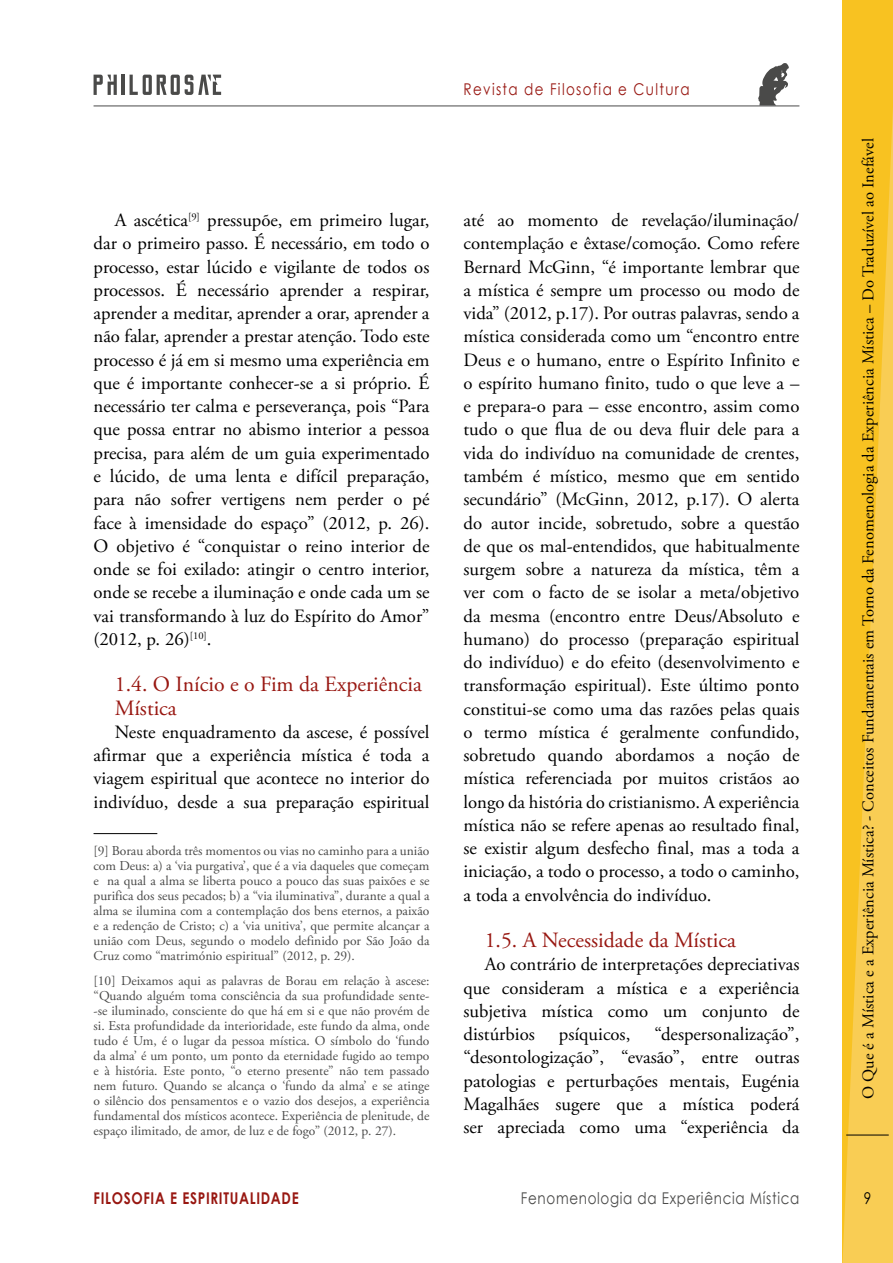
<style>
.page{position:relative;width:893px;height:1263px;background:#fff}
.page>*{position:absolute;margin:0;border:0;box-sizing:border-box;transform-origin:0 0}
.t1{font:21.75px/23.2px "Adobe Garamond Pro";color:#981711}
.t2{font:18.75px/23.2px "Adobe Garamond Pro";color:#000;text-align:justify}
.t3{font:16.5px "Adobe Garamond Pro";color:#000}
.t4{font:16.2px "Century Gothic";letter-spacing:.05em;color:#4a4a49;scale:.83 1}
.t5{font:16.2px "Century Gothic";letter-spacing:.1em;color:#981711;scale:.83 1}
.t6{font:700 16.2px "Century Gothic";letter-spacing:.05em;color:#981711;scale:.83 1}
.t7{font:16.2px "Century Gothic";color:#000;scale:.83 1}
.t8{font:13.5px/15px "Adobe Garamond Pro";color:#4a4a49;text-align:justify}
</style>
<div class="page">
<hr style="left:94px;top:106px;width:705px;height:1px;background:#4a4a49">
<svg style="left:94px;top:75px;width:23px;height:20px"></svg>
<hr style="left:122px;top:75px;width:3px;height:20px;background:#4a4a49">
<svg style="left:130px;top:75px;width:91px;height:20px"></svg>
<svg style="left:758px;top:63px;width:31px;height:43px"></svg>
<svg style="left:842px;top:0;width:51px;height:1263px;background:#f8c638"></svg>
<hr style="left:846px;top:1135px;width:43px;height:1px;background:#000">
<hr style="left:94px;top:833px;width:63px;height:1px;background:#000">
<p class="t5" style="left:463px;top:78px;width:274px">Revista de Filosofia e Cultura</p>
<p class="t2" style="left:94px;top:209px;width:337px;text-indent:21px">A ascética<sup>[9]</sup> pressupõe, em primeiro lugar, dar o primeiro passo. É necessário, em todo o processo, estar lúcido e vigilante de todos os processos. É necessário aprender a respirar, aprender a meditar, aprender a orar, aprender a não falar, aprender a prestar atenção. Todo este processo é já em si mesmo uma experiência em que é importante conhecer-se a si próprio. É necessário ter calma e perseverança, pois “Para que possa entrar no abismo interior a pessoa precisa, para além de um guia experimentado e lúcido, de uma lenta e difícil preparação, para não sofrer vertigens nem perder o pé face à imensidade do espaço” (2012, p. 26).<br>O objetivo é “conquistar o reino interior de onde se foi exilado: atingir o centro interior, onde se recebe a iluminação e onde cada um se vai transformando à luz do Espírito do Amor” (2012, p. 26)<sup>[10]</sup>.</p>
<p class="t1" style="left:115px;top:673px;width:309px">1.4. O Início e o Fim da Experiência<br>Mística</p>
<p class="t2" style="left:94px;top:721px;width:337px;text-indent:21px">Neste enquadramento da ascese, é possível afirmar que a experiência mística é toda a viagem espiritual que acontece no interior do indivíduo, desde a sua preparação espiritual</p>
<p class="t8" style="left:94px;top:843px;width:337px">[9] Borau aborda três momentos ou vias no caminho para a união com Deus: a) a ‘via purgativa’, que é a via daqueles que começam e na qual a alma se liberta pouco a pouco das suas paixões e se purifica dos seus pecados; b) a “via iluminativa”, durante a qual a alma se ilumina com a contemplação dos bens eternos, a paixão e a redenção de Cristo; c) a ‘via unitiva’, que permite alcançar a união com Deus, segundo o modelo definido por São João da Cruz como “matrimónio espiritual” (2012, p. 29).</p>
<p class="t8" style="left:94px;top:974px;width:337px">[10] Deixamos aqui as palavras de Borau em relação à ascese: “Quando alguém toma consciência da sua profundidade sente--se iluminado, consciente do que há em si e que não provém de si. Esta profundidade da interioridade, este fundo da alma, onde tudo é Um, é o lugar da pessoa mística. O símbolo do ‘fundo da alma’ é um ponto, um ponto da eternidade fugido ao tempo e à história. Este ponto, “o eterno presente” não tem passado nem futuro. Quando se alcança o ‘fundo da alma’ e se atinge o silêncio dos pensamentos e o vazio dos desejos, a experiência fundamental dos místicos acontece. Experiência de plenitude, de espaço ilimitado, de amor, de luz e de fogo” (2012, p. 27).</p>
<p class="t2" style="left:463px;top:209px;width:337px">até ao momento de revelação/iluminação/ contemplação e êxtase/comoção. Como refere Bernard McGinn, “é importante lembrar que a mística é sempre um processo ou modo de vida” (2012, p.17). Por outras palavras, sendo a mística considerada como um “encontro entre Deus e o humano, entre o Espírito Infinito e o espírito humano finito, tudo o que leve a – e prepara-o para – esse encontro, assim como tudo o que flua de ou deva fluir dele para a vida do indivíduo na comunidade de crentes, também é místico, mesmo que em sentido secundário” (McGinn, 2012, p.17). O alerta do autor incide, sobretudo, sobre a questão de que os mal-entendidos, que habitualmente surgem sobre a natureza da mística, têm a ver com o facto de se isolar a meta/objetivo da mesma (encontro entre Deus/Absoluto e humano) do processo (preparação espiritual do indivíduo) e do efeito (desenvolvimento e transformação espiritual). Este último ponto constitui-se como uma das razões pelas quais o termo mística é geralmente confundido, sobretudo quando abordamos a noção de mística referenciada por muitos cristãos ao longo da história do cristianismo. A experiência mística não se refere apenas ao resultado final, se existir algum desfecho final, mas a toda a iniciação, a todo o processo, a todo o caminho, a toda a envolvência do indivíduo.</p>
<p class="t1" style="left:485px;top:929px;width:253px">1.5. A Necessidade da Mística</p>
<p class="t2" style="left:463px;top:953px;width:337px;text-indent:21px">Ao contrário de interpretações depreciativas que consideram a mística e a experiência subjetiva mística como um conjunto de distúrbios</p>
<p class="t2" style="left:463px;top:1023px;width:337px;text-indent:191px">“despersonalização”, “desontologização”, “evasão”, entre outras patologias e perturbações mentais, Eugénia Magalhães sugere que a mística poderá ser apreciada como uma “experiência da</p>
<p class="t2" style="left:559px;top:1023px;width:73px">psíquicos,</p>
<p class="t3" style="left:858px;top:1099px;width:962px;rotate:-90deg">O Que é a Mística e a Experiência Mística? - Conceitos Fundamentais em Torno da Fenomenologia da Experiência Mística – Do Traduzível ao Inefável</p>
<p class="t6" style="left:94px;top:1186px;width:249px">FILOSOFIA E ESPIRITUALIDADE</p>
<p class="t4" style="left:521px;top:1187px;width:337px">Fenomenologia da Experiência Mística</p>
<p class="t7" style="left:864px;top:1187px;width:11px">9</p>
</div>
